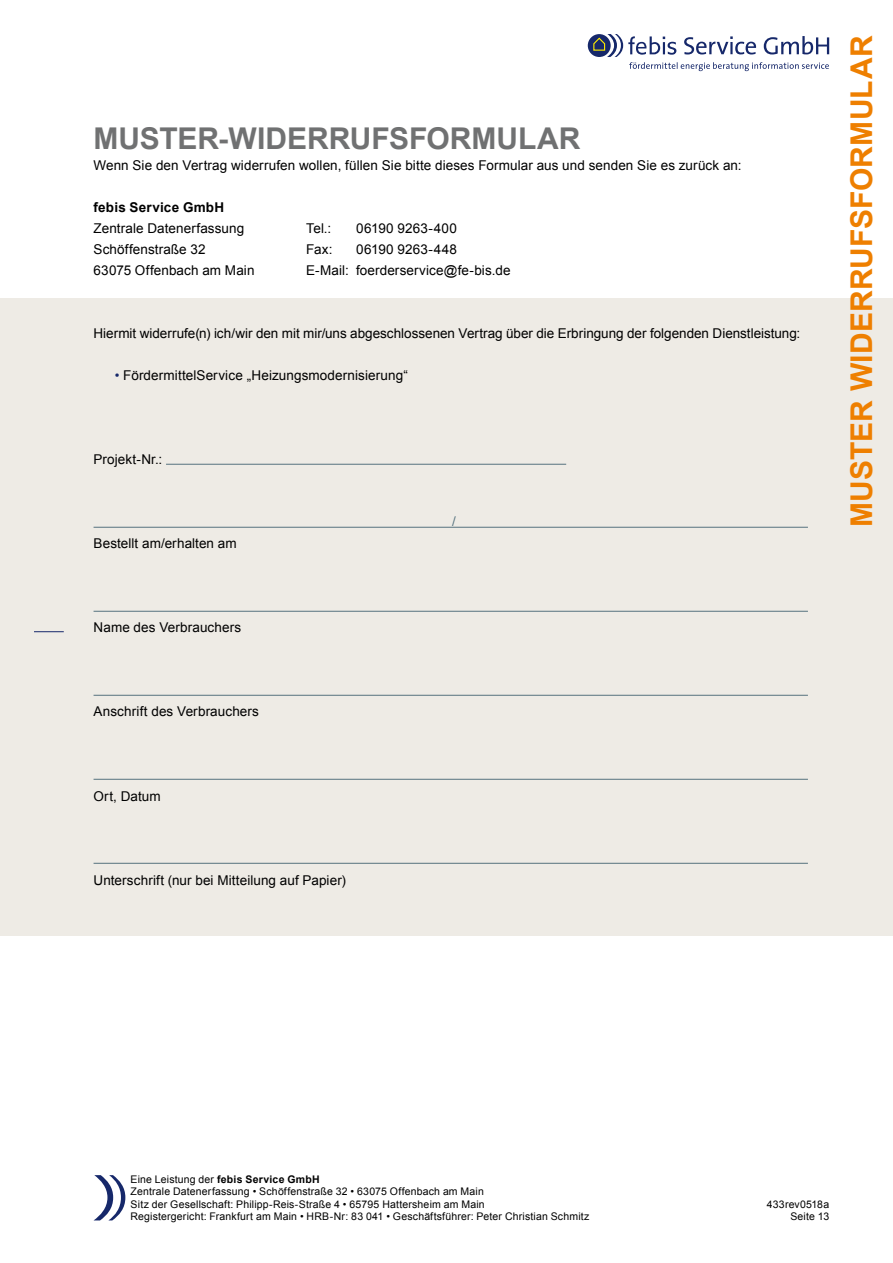
<style>
.page{position:relative;width:893px;height:1263px;background:#fff}
.page>*{position:absolute;margin:0;border:0;box-sizing:border-box;transform-origin:0 0}
.Fliesstext{font:700 30px "Arial";letter-spacing:-.005em;color:#707172}
.t1{font:700 30px "Arial";letter-spacing:.005em;color:#ee7f00}
.Fliesstext-2{font:13.5px "Arial";letter-spacing:.005em;color:#000}
.Fliesstext-3{font:700 13.5px "Arial";letter-spacing:.015em;color:#000}
.Fliesstext-4{font:13.5px "Arial";color:#55727e}
.t2{font:10.5px/12.6px "Arial";letter-spacing:.015em;color:#000;text-align:right}
.s1{color:#16286a}
.s2{font-weight:700}
</style>
<div class="page">
<div style="left:588px;top:34px;width:23px;height:23px;background:#16286a;border-radius:50%"></div>
<svg style="left:592px;top:34px;width:237px;height:37px"></svg>
<svg style="left:94px;top:1175px;width:31px;height:45px"></svg>
<div style="left:0;top:298px;width:893px;height:637px;background:#eeebe5"></div>
<hr style="left:166px;top:464px;width:400px;height:1px;background:#55727e">
<hr style="left:94px;top:527px;width:714px;height:1px;background:#55727e">
<hr style="left:94px;top:611px;width:714px;height:1px;background:#55727e">
<hr style="left:94px;top:695px;width:714px;height:1px;background:#55727e">
<hr style="left:94px;top:779px;width:714px;height:1px;background:#55727e">
<hr style="left:94px;top:863px;width:714px;height:1px;background:#55727e">
<hr style="left:34px;top:631px;width:30px;height:1px;background:#16286a">
<p class="Fliesstext" style="left:94px;top:119px;width:488px">MUSTER-WIDERRUFSFORMULAR</p>
<p class="Fliesstext-2" style="left:94px;top:157px;width:649px">Wenn Sie den Vertrag widerrufen wollen, füllen Sie bitte dieses Formular aus und senden Sie es zurück an:</p>
<p class="Fliesstext-3" style="left:94px;top:199px;width:132px">febis Service GmbH</p>
<p class="Fliesstext-2" style="left:94px;top:220px;width:152px">Zentrale Datenerfassung</p>
<p class="Fliesstext-2" style="left:306px;top:220px;width:27px">Tel.:</p>
<p class="Fliesstext-2" style="left:356px;top:220px;width:102px">06190 9263-400</p>
<p class="Fliesstext-2" style="left:94px;top:241px;width:113px">Schöffenstraße 32</p>
<p class="Fliesstext-2" style="left:306px;top:241px;width:28px">Fax:</p>
<p class="Fliesstext-2" style="left:356px;top:241px;width:102px">06190 9263-448</p>
<p class="Fliesstext-2" style="left:94px;top:262px;width:162px">63075 Offenbach am Main</p>
<p class="Fliesstext-2" style="left:306px;top:262px;width:206px">E-Mail: foerderservice@fe-bis.de</p>
<p class="Fliesstext-2" style="left:94px;top:325px;width:708px">Hiermit widerrufe(n) ich/wir den mit mir/uns abgeschlossenen Vertrag über die Erbringung der folgenden Dienstleistung:</p>
<p class="Fliesstext-2" style="left:115px;top:367px;width:295px"><span class="s1">•</span> FördermittelService „Heizungsmodernisierung“</p>
<p class="Fliesstext-2" style="left:94px;top:451px;width:70px">Projekt-Nr.:</p>
<p class="Fliesstext-2" style="left:94px;top:535px;width:145px">Bestellt am/erhalten am</p>
<p class="Fliesstext-2" style="left:94px;top:619px;width:149px">Name des Verbrauchers</p>
<p class="Fliesstext-2" style="left:94px;top:703px;width:167px">Anschrift des Verbrauchers</p>
<p class="Fliesstext-2" style="left:94px;top:787px;width:69px">Ort, Datum</p>
<p class="Fliesstext-2" style="left:94px;top:871px;width:254px">Unterschrift (nur bei Mitteilung auf Papier)</p>
<p class="Fliesstext-4" style="left:452px;top:512px;width:5px">/</p>
<p class="t1" style="left:841px;top:527px;width:493px;rotate:-90deg">MUSTER WIDERRUFSFORMULAR</p>
<p class="t2" style="left:131px;top:1173px;width:460px;text-align:left">Eine Leistung der <span class="s2">febis Service GmbH<br></span>Zentrale Datenerfassung • Schöffenstraße 32 • 63075 Offenbach am Main<br>Sitz der Gesellschaft: Philipp-Reis-Straße 4 • 65795 Hattersheim am Main<br>Registergericht: Frankfurt am Main • HRB-Nr: 83 041 • Geschäftsführer: Peter Christian Schmitz</p>
<p class="t2" style="left:767px;top:1198px;width:64px">433rev0518a<br>Seite 13</p>
</div>
